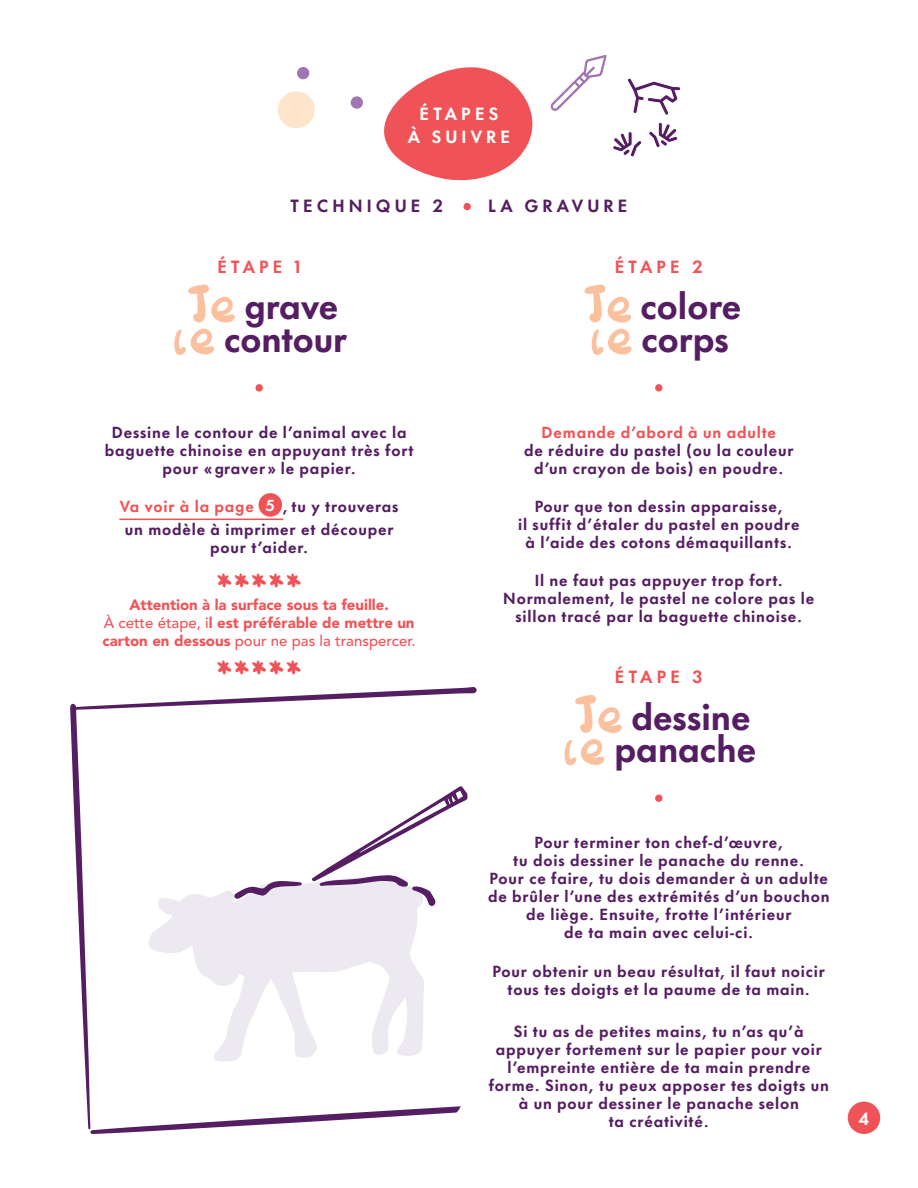
<style>
.page{position:relative;width:918px;height:1188px;background:#fff}
.page>*{position:absolute;margin:0;border:0;box-sizing:border-box;transform-origin:0 0}
.t1{font:39px "Hello Font ID QQ Sugar";color:#f05357}
.t2{font:700 34.35px/32.8px "Futura Now Headline";color:#551d62}
.t3{font:700 16.5px "Futura Now Headline";letter-spacing:.25em;color:#551d62}
.t4{font:700 16.5px "Futura Now Headline";letter-spacing:.25em;color:#f05357}
.t5{font:700 16.5px/22.5px "Futura Now Headline";letter-spacing:.25em;color:#fff;text-align:center}
.t6{font:700 15px/18px "Futura Now Headline";letter-spacing:.055em;color:#551d62;text-align:center}
.t7{font:900 15px/18px "Avenir";color:#f05357;text-align:center}
.t8{font:700 15px "Futura Now Headline";letter-spacing:.055em;color:#f05357}
.s1{font-family:"Hello Font ID QQ Sugar";font-weight:400;font-size:64.95px;color:#fbc09e}
.s2{color:#f05357}
.s3{font-size:14.85px;color:#fff}
.s4{font-weight:500}
</style>
<div class="page">
<div style="left:351px;top:96px;width:12px;height:13px;background:#a175b3;border-radius:50%"></div>
<div style="left:278px;top:91px;width:37px;height:37px;background:#fee4cb;border-radius:50%"></div>
<div style="left:848px;top:1102px;width:32px;height:32px;background:#f05357;border-radius:50%"></div>
<div style="left:464px;top:203px;width:7px;height:7px;background:#f05357;border-radius:50%"></div>
<div style="left:297px;top:67px;width:12px;height:12px;background:#a175b3;border-radius:50%"></div>
<svg style="left:70px;top:687px;width:407px;height:443px"></svg>
<svg style="left:148px;top:877px;width:277px;height:185px;fill:#ede9f1"></svg>
<svg style="left:234px;top:881px;width:68px;height:18px"></svg>
<svg style="left:312px;top:786px;width:156px;height:121px"></svg>
<hr style="left:119px;top:519px;width:164px;height:1px;background:#f05357">
<div style="left:463px;top:1024px;width:136px;height:110px;background:#fff"></div>
<div style="left:256px;top:384px;width:7px;height:8px;background:#f05357;border-radius:50%"></div>
<div style="left:259px;top:493px;width:23px;height:24px;background:#f05357;border-radius:50%"></div>
<div style="left:655px;top:384px;width:7px;height:8px;background:#f05357;border-radius:50%"></div>
<div style="left:655px;top:795px;width:7px;height:7px;background:#f05357;border-radius:50%"></div>
<svg style="left:90px;top:1081px;width:373px;height:53px"></svg>
<svg style="left:384px;top:55px;width:297px;height:125px"></svg>
<p class="t5" style="left:408px;top:101px;width:104px">ÉTAPES<br>À SUIVRE</p>
<p class="t3" style="left:291px;top:192px;width:154px">TECHNIQUE 2</p>
<p class="t3" style="left:488px;top:192px;width:141px">LA GRAVURE</p>
<p class="t4" style="left:218px;top:253px;width:85px">ÉTAPE 1</p>
<h2 class="t2" style="left:171px;top:287px;width:178px"><span class="s1">Je</span> grave <span class="s1">le</span> contour</h2>
<p class="t6" style="left:105px;top:422px;width:310px">Dessine le contour de l’animal avec la baguette chinoise en appuyant très fort pour « graver » le papier.</p>
<p class="t6" style="left:120px;top:494px;width:280px;line-height:22.5px"><span class="s2">Va voir à la page</span> <span class="s3">5</span> , tu y trouveras un modèle à imprimer et découper</p>
<p class="t6" style="left:210px;top:537px;width:99px">pour t’aider.</p>
<h1 class="t1" style="left:216px;top:559px;width:88px">*****</h1>
<p class="t7" style="left:103px;top:596px;width:315px">Attention à la surface sous ta feuille.<br><span class="s4">À cette étape, i</span>l est préférable de mettre un carton en dessous <span class="s4">pour ne pas la transpercer.</span></p>
<h1 class="t1" style="left:216px;top:646px;width:88px">*****</h1>
<p class="t4" style="left:615px;top:253px;width:89px">ÉTAPE 2</p>
<h2 class="t2" style="left:576px;top:287px;width:167px;text-align:center"><span class="s1">Je</span> colore <span class="s1">le</span> corps</h2>
<p class="t8" style="left:542px;top:420px;width:236px">Demande d’abord à un adulte</p>
<p class="t6" style="left:524px;top:440px;width:271px">de réduire du pastel (ou la couleur d’un crayon de bois) en poudre.</p>
<p class="t6" style="left:518px;top:496px;width:283px">Pour que ton dessin apparaisse,<br>il suffit d’étaler du pastel en poudre à l’aide des cotons démaquillants.</p>
<p class="t6" style="left:503px;top:570px;width:312px">Il ne faut pas appuyer trop fort.<br>Normalement, le pastel ne colore pas le sillon tracé par la baguette chinoise.</p>
<p class="t4" style="left:615px;top:663px;width:89px">ÉTAPE 3</p>
<h2 class="t2" style="left:561px;top:697px;width:196px"><span class="s1">Je</span> dessine <span class="s1">le</span> panache</h2>
<p class="t6" style="left:488px;top:832px;width:343px">Pour terminer ton chef-d’œuvre,<br>tu dois dessiner le panache du renne.<br>Pour ce faire, tu dois demander à un adulte de brûler l’une des extrémités d’un bouchon de liège. Ensuite, frotte l’intérieur<br>de ta main avec celui-ci.</p>
<p class="t6" style="left:493px;top:961px;width:334px">Pour obtenir un beau résultat, il faut noicir tous tes doigts et la paume de ta main.</p>
<p class="t6" style="left:489px;top:1021px;width:342px">Si tu as de petites mains, tu n’as qu’à appuyer fortement sur le papier pour voir l’empreinte entière de ta main prendre forme. Sinon, tu peux apposer tes doigts un à un pour dessiner le panache selon<br>ta créativité.</p>
<p class="t5" style="left:859px;top:1106px;width:12px">4</p>
</div>
